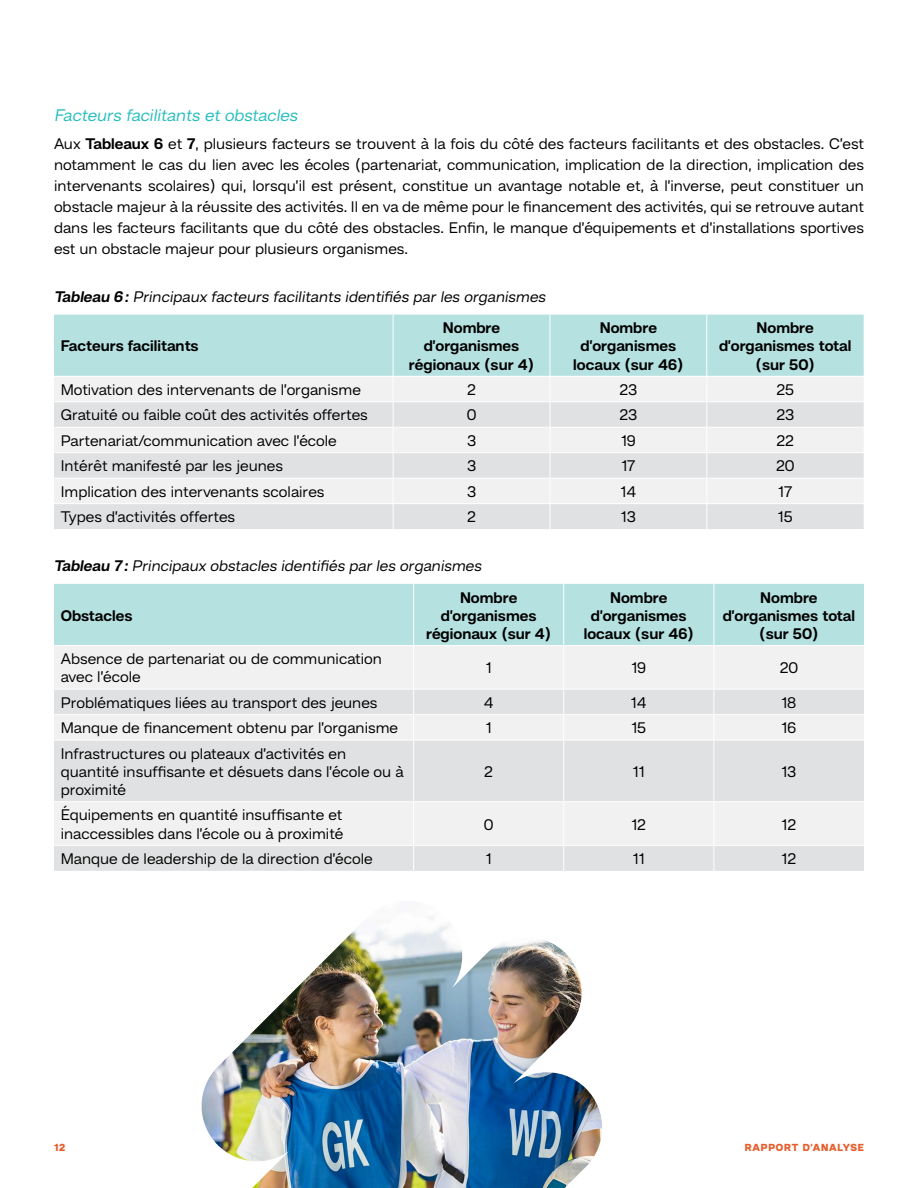
<style>
.page{position:relative;width:918px;height:1188px;background:#fff}
.page>*{position:absolute;margin:0;border:0;box-sizing:border-box;transform-origin:0 0}
.t1{font:italic 17.25px "Hando Trial";color:#27bdbe}
.t2{font:15.75px/21px "Hando Trial";color:#000}
.t3{font:700 15.75px/18.1px "Hando Trial";color:#000;text-align:center}
.t4{font:italic 15.75px "Hando Trial";color:#000}
.t5{font:900 10.5px "Hando Trial";letter-spacing:.075em;color:#e65e2d}
.s1{font-weight:700}
</style>
<div class="page">
<div style="left:54px;top:315px;width:810px;height:61px;background:#b5e1e1"></div>
<div style="left:54px;top:377px;width:809px;height:24px;background:#f1f1f2"></div>
<svg style="left:54px;top:402px;width:810px;height:127px;fill:#e0e1e2"></svg>
<hr style="left:393px;top:315px;width:1px;height:61px;background:#fff">
<hr style="left:550px;top:315px;width:1px;height:61px;background:#fff">
<hr style="left:706px;top:315px;width:1px;height:61px;background:#fff">
<hr style="left:54px;top:427px;width:339px;height:1px;background:#fff">
<hr style="left:393px;top:427px;width:157px;height:1px;background:#fff">
<hr style="left:550px;top:427px;width:157px;height:1px;background:#fff">
<hr style="left:707px;top:427px;width:157px;height:1px;background:#fff">
<hr style="left:54px;top:452px;width:339px;height:1px;background:#fff">
<hr style="left:393px;top:452px;width:157px;height:1px;background:#fff">
<hr style="left:550px;top:452px;width:157px;height:1px;background:#fff">
<hr style="left:707px;top:452px;width:157px;height:1px;background:#fff">
<hr style="left:54px;top:478px;width:339px;height:1px;background:#fff">
<hr style="left:393px;top:478px;width:157px;height:1px;background:#fff">
<hr style="left:550px;top:478px;width:157px;height:1px;background:#fff">
<hr style="left:707px;top:478px;width:157px;height:1px;background:#fff">
<hr style="left:54px;top:503px;width:339px;height:1px;background:#fff">
<hr style="left:393px;top:503px;width:157px;height:1px;background:#fff">
<svg style="left:393px;top:377px;width:1px;height:152px"></svg>
<hr style="left:550px;top:503px;width:157px;height:1px;background:#fff">
<svg style="left:550px;top:377px;width:1px;height:152px"></svg>
<hr style="left:707px;top:503px;width:157px;height:1px;background:#fff">
<svg style="left:706px;top:377px;width:1px;height:152px"></svg>
<div style="left:54px;top:584px;width:810px;height:61px;background:#b5e1e1"></div>
<div style="left:54px;top:646px;width:810px;height:42px;background:#f1f1f2"></div>
<svg style="left:54px;top:690px;width:810px;height:181px;fill:#e0e1e2"></svg>
<hr style="left:413px;top:584px;width:1px;height:61px;background:#fff">
<hr style="left:563px;top:584px;width:1px;height:61px;background:#fff">
<hr style="left:714px;top:584px;width:1px;height:61px;background:#fff">
<hr style="left:413px;top:646px;width:1px;height:43px;background:#fff">
<hr style="left:563px;top:646px;width:1px;height:43px;background:#fff">
<hr style="left:714px;top:646px;width:1px;height:43px;background:#fff">
<hr style="left:54px;top:714px;width:360px;height:1px;background:#fff">
<hr style="left:414px;top:714px;width:150px;height:1px;background:#fff">
<svg style="left:413px;top:690px;width:1px;height:50px"></svg>
<hr style="left:564px;top:714px;width:150px;height:1px;background:#fff">
<svg style="left:563px;top:690px;width:1px;height:50px"></svg>
<hr style="left:714px;top:714px;width:150px;height:1px;background:#fff">
<svg style="left:714px;top:690px;width:1px;height:50px"></svg>
<hr style="left:54px;top:740px;width:360px;height:1px;background:#fff">
<hr style="left:414px;top:740px;width:150px;height:1px;background:#fff">
<hr style="left:413px;top:740px;width:1px;height:61px;background:#fff">
<hr style="left:564px;top:740px;width:150px;height:1px;background:#fff">
<hr style="left:563px;top:740px;width:1px;height:61px;background:#fff">
<hr style="left:714px;top:740px;width:150px;height:1px;background:#fff">
<hr style="left:714px;top:740px;width:1px;height:61px;background:#fff">
<hr style="left:54px;top:801px;width:360px;height:1px;background:#fff">
<hr style="left:414px;top:801px;width:150px;height:1px;background:#fff">
<hr style="left:413px;top:802px;width:1px;height:43px;background:#fff">
<hr style="left:564px;top:801px;width:150px;height:1px;background:#fff">
<hr style="left:563px;top:802px;width:1px;height:43px;background:#fff">
<hr style="left:714px;top:801px;width:150px;height:1px;background:#fff">
<hr style="left:714px;top:802px;width:1px;height:43px;background:#fff">
<hr style="left:54px;top:845px;width:360px;height:1px;background:#fff">
<hr style="left:414px;top:845px;width:150px;height:1px;background:#fff">
<svg style="left:413px;top:846px;width:1px;height:25px"></svg>
<hr style="left:564px;top:845px;width:150px;height:1px;background:#fff">
<svg style="left:563px;top:846px;width:1px;height:25px"></svg>
<hr style="left:714px;top:845px;width:150px;height:1px;background:#fff">
<svg style="left:714px;top:846px;width:1px;height:25px"></svg>
<img style="left:201px;top:916px;width:401px;height:272px">
<p class="t1" style="left:54px;top:105px;width:245px">Facteurs facilitants et obstacles</p>
<p class="t2" style="left:54px;top:133px;width:812px;text-align:justify">Aux <span class="s1">Tableaux 6</span> et <span class="s1">7</span>, plusieurs facteurs se trouvent à la fois du côté des facteurs facilitants et des obstacles. C’est notamment le cas du lien avec les écoles (partenariat, communication, implication de la direction, implication des intervenants scolaires) qui, lorsqu’il est présent, constitue un avantage notable et, à l’inverse, peut constituer un obstacle majeur à la réussite des activités. Il en va de même pour le financement des activités, qui se retrouve autant dans les facteurs facilitants que du côté des obstacles. Enfin, le manque d’équipements et d’installations sportives est un obstacle majeur pour plusieurs organismes.</p>
<p class="t4" style="left:54px;top:287px;width:493px"><span class="s1">Tableau 6:</span> Principaux facteurs facilitants identifiés par les organismes</p>
<p class="t3" style="left:61px;top:337px;width:140px">Facteurs facilitants</p>
<p class="t3" style="left:409px;top:318px;width:127px">Nombre d’organismes régionaux (sur 4)</p>
<p class="t3" style="left:573px;top:318px;width:112px">Nombre d’organismes locaux (sur 46)</p>
<p class="t3" style="left:719px;top:318px;width:134px">Nombre d’organismes total (sur 50)</p>
<p class="t2" style="left:61px;top:379px;width:302px">Motivation des intervenants de l’organisme</p>
<p class="t2" style="left:467px;top:379px;width:10px">2</p>
<p class="t2" style="left:619px;top:379px;width:19px">23</p>
<p class="t2" style="left:776px;top:379px;width:19px">25</p>
<p class="t2" style="left:61px;top:404px;width:309px">Gratuité ou faible coût des activités offertes</p>
<p class="t2" style="left:467px;top:404px;width:11px">0</p>
<p class="t2" style="left:619px;top:404px;width:19px">23</p>
<p class="t2" style="left:776px;top:404px;width:19px">23</p>
<p class="t2" style="left:61px;top:430px;width:278px">Partenariat/communication avec l’école</p>
<p class="t2" style="left:467px;top:430px;width:11px">3</p>
<p class="t2" style="left:621px;top:430px;width:16px">19</p>
<p class="t2" style="left:777px;top:430px;width:19px">22</p>
<p class="t2" style="left:61px;top:455px;width:224px">Intérêt manifesté par les jeunes</p>
<p class="t2" style="left:467px;top:455px;width:11px">3</p>
<p class="t2" style="left:621px;top:455px;width:15px">17</p>
<p class="t2" style="left:776px;top:455px;width:20px">20</p>
<p class="t2" style="left:61px;top:481px;width:265px">Implication des intervenants scolaires</p>
<p class="t2" style="left:467px;top:481px;width:11px">3</p>
<p class="t2" style="left:621px;top:481px;width:17px">14</p>
<p class="t2" style="left:778px;top:481px;width:15px">17</p>
<p class="t2" style="left:61px;top:506px;width:176px">Types d’activités offertes</p>
<p class="t2" style="left:467px;top:506px;width:10px">2</p>
<p class="t2" style="left:621px;top:506px;width:16px">13</p>
<p class="t2" style="left:778px;top:506px;width:16px">15</p>
<p class="t4" style="left:54px;top:556px;width:429px"><span class="s1">Tableau 7:</span> Principaux obstacles identifiés par les organismes</p>
<p class="t3" style="left:61px;top:606px;width:73px">Obstacles</p>
<p class="t3" style="left:426px;top:588px;width:127px">Nombre d’organismes régionaux (sur 4)</p>
<p class="t3" style="left:584px;top:588px;width:112px">Nombre d’organismes locaux (sur 46)</p>
<p class="t3" style="left:723px;top:588px;width:134px">Nombre d’organismes total (sur 50)</p>
<p class="t2" style="left:61px;top:649px;width:323px;line-height:18.1px">Absence de partenariat ou de communication avec l’école</p>
<p class="t2" style="left:486px;top:657px;width:7px">1</p>
<p class="t2" style="left:631px;top:657px;width:16px">19</p>
<p class="t2" style="left:780px;top:657px;width:20px">20</p>
<p class="t2" style="left:61px;top:692px;width:318px">Problématiques liées au transport des jeunes</p>
<p class="t2" style="left:484px;top:692px;width:11px">4</p>
<p class="t2" style="left:631px;top:692px;width:17px">14</p>
<p class="t2" style="left:781px;top:692px;width:16px">18</p>
<p class="t2" style="left:61px;top:717px;width:339px">Manque de financement obtenu par l’organisme</p>
<p class="t2" style="left:486px;top:717px;width:7px">1</p>
<p class="t2" style="left:631px;top:717px;width:16px">15</p>
<p class="t2" style="left:782px;top:717px;width:16px">16</p>
<p class="t2" style="left:61px;top:744px;width:344px;line-height:18.1px">Infrastructures ou plateaux d’activités en quantité insuffisante et désuets dans l’école ou à proximité</p>
<p class="t2" style="left:484px;top:761px;width:10px">2</p>
<p class="t2" style="left:633px;top:761px;width:13px">11</p>
<p class="t2" style="left:781px;top:761px;width:16px">13</p>
<p class="t2" style="left:61px;top:806px;width:284px;line-height:18.1px">Équipements en quantité insuffisante et inaccessibles dans l’école ou à proximité</p>
<p class="t2" style="left:484px;top:813px;width:11px">0</p>
<p class="t2" style="left:631px;top:813px;width:16px">12</p>
<p class="t2" style="left:782px;top:813px;width:16px">12</p>
<p class="t2" style="left:61px;top:848px;width:314px">Manque de leadership de la direction d’école</p>
<p class="t2" style="left:486px;top:848px;width:7px">1</p>
<p class="t2" style="left:633px;top:848px;width:13px">11</p>
<p class="t2" style="left:782px;top:848px;width:16px">12</p>
<p class="t5" style="left:54px;top:1141px;width:13px">12</p>
<p class="t5" style="left:745px;top:1141px;width:121px">RAPPORT D’ANALYSE</p>
</div>
